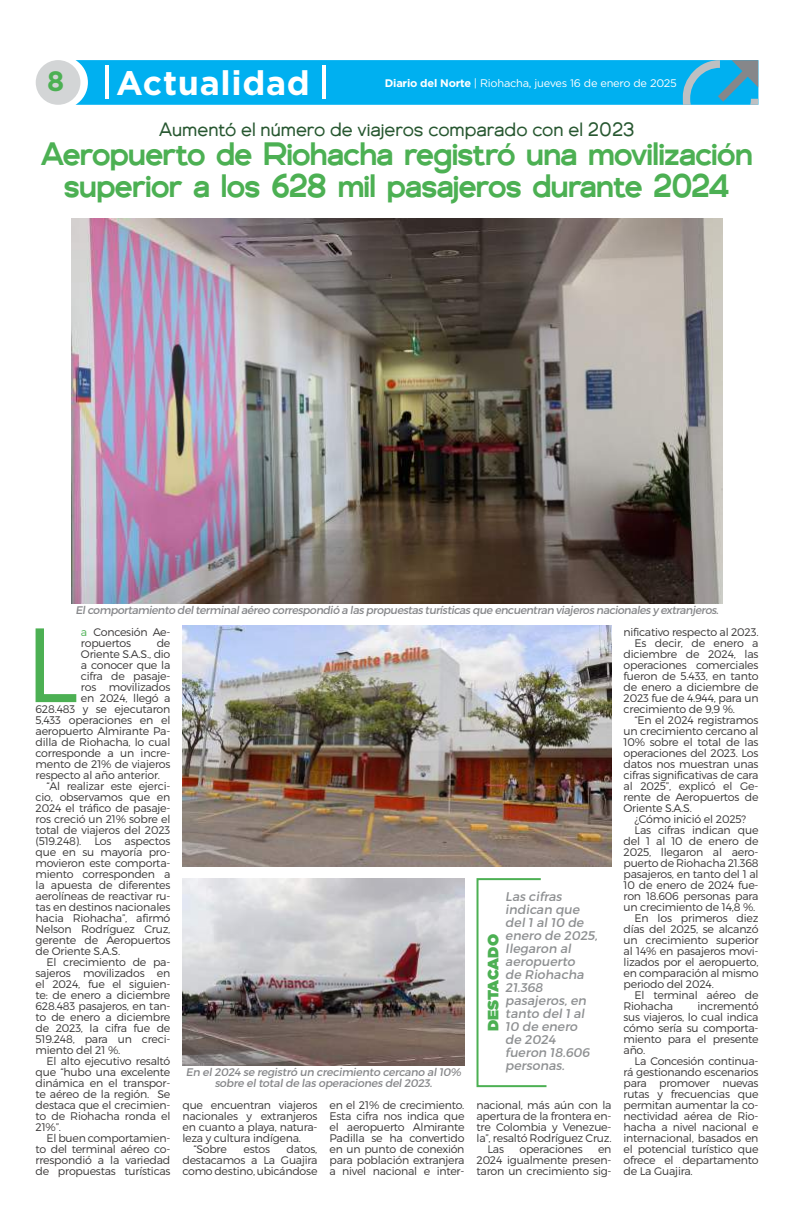
<style>
.page{position:relative;width:794px;height:1219px;background:#fff}
.page>*{position:absolute;margin:0;border:0;box-sizing:border-box;transform-origin:0 0}
.t1{font:105.3px "Trueno Lt";color:#4cb053}
.t2{font:700 34px "Gotham";letter-spacing:.02em;color:#fff}
.t3{font:500 32px/32px "Genova";letter-spacing:-.02em;color:#4cb053;text-align:center}
.t4{font:700 28px "Gotham";color:#4cb053}
.t5{font:19px "Genova";color:#275730}
.t6{font:900 15px "Gotham";color:#4cb053}
.t7{font:12.6px/13px "Trueno Rg It";color:#8e9092}
.t8{font:11px/11px "Trueno Lt";letter-spacing:-.02em;color:#373535;text-align:justify}
.t9{font:11px "Trueno Rg It";letter-spacing:-.04em;color:#86878a}
.t10{font:11px/11px "Trueno Rg It";letter-spacing:-.02em;color:#86878a;text-align:center}
.t11{font:11px "Gotham";letter-spacing:-.02em;color:#fff}
.s1{font-weight:700}
.s2{color:#4cb053}
</style>
<div class="page">
<svg style="left:85px;top:60px;width:673px;height:45px;background:#08b0ed"></svg>
<div style="left:36px;top:60px;width:44px;height:45px;background:#d3d5d6;border-radius:50%"></div>
<hr style="left:105px;top:66px;width:4px;height:33px;background:#fff">
<hr style="left:322px;top:66px;width:3px;height:33px;background:#fff">
<img style="left:72px;top:218px;width:650px;height:385px">
<img style="left:183px;top:625px;width:428px;height:242px">
<img style="left:183px;top:878px;width:281px;height:187px">
<svg style="left:476px;top:878px;width:71px;height:210px"></svg>
<h2 class="t2" style="left:116px;top:68px;width:195px">Actualidad</h2>
<h3 class="t4" style="left:47px;top:68px;width:19px">8</h3>
<p class="t11" style="left:385px;top:78px;width:294px"><span class="s1">Diario del Norte</span> | Riohacha, jueves 16 de enero de 2025</p>
<h3 class="t5" style="left:159px;top:123px;width:477px">Aumentó el número de viajeros comparado con el 2023</h3>
<h3 class="t3" style="left:41px;top:142px;width:713px">Aeropuerto de Riohacha registró una movilización superior a los 628 mil pasajeros durante 2024</h3>
<p class="t9" style="left:75px;top:606px;width:645px">El comportamiento del terminal aéreo correspondió a las propuestas turísticas que encuentran viajeros nacionales y extranjeros.</p>
<h1 class="t1" style="left:24px;top:623px;width:56px">L</h1>
<p class="t8" style="left:81px;top:628px;width:91px"><span class="s2">a</span> Concesión Ae&shy;ropuertos</p>
<p class="t8" style="left:157px;top:639px;width:15px">de</p>
<p class="t8" style="left:81px;top:650px;width:91px">Oriente S.A.S., dio</p>
<p class="t8" style="left:81px;top:661px;width:91px">a conocer que la</p>
<p class="t8" style="left:81px;top:672px;width:91px">cifra de pasaje-</p>
<p class="t8" style="left:81px;top:683px;width:91px">ros movilizados</p>
<p class="t8" style="left:81px;top:694px;width:91px">en 2024, llegó a</p>
<p class="t8" style="left:36px;top:705px;width:136px">628.483 y se ejecutaron</p>
<p class="t8" style="left:36px;top:716px;width:136px">5,433 operaciones en el</p>
<p class="t8" style="left:36px;top:727px;width:136px">aeropuerto Almirante Pa-</p>
<p class="t8" style="left:36px;top:738px;width:136px">dilla de Riohacha, lo cual</p>
<p class="t8" style="left:36px;top:749px;width:136px">corresponde a un incre-</p>
<p class="t8" style="left:36px;top:760px;width:136px">mento de 21% de viajeros</p>
<p class="t8" style="left:36px;top:771px;width:126px">respecto al año anterior.</p>
<p class="t8" style="left:47px;top:782px;width:125px">“Al realizar este ejerci-</p>
<p class="t8" style="left:36px;top:793px;width:136px">cio, observamos que en</p>
<p class="t8" style="left:36px;top:804px;width:136px">2024 el tráfico de pasaje-</p>
<p class="t8" style="left:36px;top:815px;width:136px">ros creció un 21% sobre el</p>
<p class="t8" style="left:36px;top:826px;width:136px">total de viajeros del 2023</p>
<p class="t8" style="left:36px;top:837px;width:136px">(519.248). Los aspectos</p>
<p class="t8" style="left:36px;top:848px;width:136px">que en su mayoría pro-</p>
<p class="t8" style="left:36px;top:859px;width:136px">movieron este comporta-</p>
<p class="t8" style="left:36px;top:870px;width:136px">miento corresponden a</p>
<p class="t8" style="left:36px;top:881px;width:136px">la apuesta de diferentes</p>
<p class="t8" style="left:36px;top:892px;width:136px">aerolíneas de reactivar ru-</p>
<p class="t8" style="left:36px;top:903px;width:136px">tas en destinos nacionales</p>
<p class="t8" style="left:36px;top:914px;width:136px">hacia Riohacha”, afirmó</p>
<p class="t8" style="left:36px;top:925px;width:136px">Nelson Rodríguez Cruz,</p>
<p class="t8" style="left:36px;top:936px;width:136px">gerente de Aeropuertos</p>
<p class="t8" style="left:36px;top:947px;width:86px">de Oriente S.A.S.</p>
<p class="t8" style="left:47px;top:958px;width:125px">El crecimiento de pa-</p>
<p class="t8" style="left:36px;top:969px;width:136px">sajeros movilizados en</p>
<p class="t8" style="left:36px;top:980px;width:136px">el 2024, fue el siguien-</p>
<p class="t8" style="left:36px;top:991px;width:136px">te: de enero a diciembre</p>
<p class="t8" style="left:36px;top:1002px;width:136px">628.483 pasajeros, en tan-</p>
<p class="t8" style="left:36px;top:1013px;width:136px">to de enero a diciembre</p>
<p class="t8" style="left:36px;top:1024px;width:136px">de 2023, la cifra fue de</p>
<p class="t8" style="left:36px;top:1035px;width:136px">519.248, para un creci-</p>
<p class="t8" style="left:36px;top:1046px;width:86px">miento del 21 %.</p>
<p class="t8" style="left:47px;top:1057px;width:125px">El alto ejecutivo resaltó</p>
<p class="t8" style="left:36px;top:1068px;width:136px">que “hubo una excelente</p>
<p class="t8" style="left:36px;top:1079px;width:136px">dinámica en el transpor-</p>
<p class="t8" style="left:36px;top:1090px;width:136px">te aéreo de la región. Se</p>
<p class="t8" style="left:36px;top:1101px;width:136px">destaca que el crecimien-</p>
<p class="t8" style="left:36px;top:1112px;width:136px">to de Riohacha ronda el</p>
<p class="t8" style="left:36px;top:1123px;width:27px">21%”.</p>
<p class="t8" style="left:47px;top:1134px;width:125px">El buen comportamien-</p>
<p class="t8" style="left:36px;top:1145px;width:136px">to del terminal aéreo co-</p>
<p class="t8" style="left:36px;top:1156px;width:136px">rrespondió a la variedad</p>
<p class="t8" style="left:36px;top:1167px;width:136px">de propuestas turísticas</p>
<p class="t10" style="left:186px;top:1067px;width:277px">En el 2024 se registró un crecimiento cercano al 10% sobre el total de las operaciones del 2023.</p>
<p class="t8" style="left:182px;top:1101px;width:136px">que encuentran viajeros</p>
<p class="t8" style="left:182px;top:1112px;width:136px">nacionales y extranjeros</p>
<p class="t8" style="left:182px;top:1123px;width:136px">en cuanto a playa, natura-</p>
<p class="t8" style="left:182px;top:1134px;width:120px">leza y cultura indígena.</p>
<p class="t8" style="left:193px;top:1145px;width:35px">“Sobre</p>
<p class="t8" style="left:243px;top:1145px;width:28px">estos</p>
<p class="t8" style="left:182px;top:1145px;width:136px;text-indent:104px">datos, destacamos a La Guajira como destino, ubicándose</p>
<p class="t8" style="left:329px;top:1101px;width:136px">en el 21% de crecimiento.<br>Esta cifra nos indica que el aeropuerto Almirante Padilla se ha convertido en un punto de conexión para población extranjera a nivel nacional e inter-</p>
<p class="t7" style="left:505px;top:891px;width:94px">Las cifras indican que del 1 al 10 de enero de 2025, llegaron al aeropuerto<br>de Riohacha<br>21.368 pasajeros, en tanto del 1 al<br>10 de enero<br>de 2024 fueron 18.606 personas.</p>
<h3 class="t6" style="left:486px;top:1031px;width:98px;rotate:-90deg">DESTACADO</h3>
<p class="t8" style="left:476px;top:1101px;width:136px">nacional, más aún con la</p>
<p class="t8" style="left:476px;top:1112px;width:136px">apertura de la frontera en-</p>
<p class="t8" style="left:476px;top:1123px;width:136px">tre Colombia y Venezue-</p>
<p class="t8" style="left:476px;top:1134px;width:136px">la”, resaltó Rodríguez Cruz.</p>
<p class="t8" style="left:487px;top:1145px;width:18px">Las</p>
<p class="t8" style="left:519px;top:1145px;width:65px">operaciones</p>
<p class="t8" style="left:476px;top:1145px;width:136px;text-indent:122px">en 2024 igualmente presen&shy;taron un crecimiento sig-</p>
<p class="t8" style="left:623px;top:628px;width:136px">nificativo respecto al 2023.</p>
<p class="t8" style="left:634px;top:639px;width:125px">Es decir, de enero a</p>
<p class="t8" style="left:623px;top:650px;width:136px">diciembre de 2024, las</p>
<p class="t8" style="left:623px;top:661px;width:136px">operaciones comerciales</p>
<p class="t8" style="left:623px;top:672px;width:136px">fueron de 5.433, en tanto</p>
<p class="t8" style="left:623px;top:683px;width:136px">de enero a diciembre de</p>
<p class="t8" style="left:623px;top:694px;width:136px">2023 fue de 4.944, para un</p>
<p class="t8" style="left:623px;top:705px;width:113px">crecimiento de 9,9 %.</p>
<p class="t8" style="left:634px;top:716px;width:125px">“En el 2024 registramos</p>
<p class="t8" style="left:623px;top:727px;width:136px">un crecimiento cercano al</p>
<p class="t8" style="left:623px;top:738px;width:136px">10% sobre el total de las</p>
<p class="t8" style="left:623px;top:749px;width:136px">operaciones del 2023. Los</p>
<p class="t8" style="left:623px;top:760px;width:136px">datos nos muestran unas</p>
<p class="t8" style="left:623px;top:771px;width:136px">cifras significativas de cara</p>
<p class="t8" style="left:623px;top:782px;width:136px">al 2025”, explicó el Ge-</p>
<p class="t8" style="left:623px;top:793px;width:136px">rente de Aeropuertos de</p>
<p class="t8" style="left:623px;top:804px;width:70px">Oriente S.A.S.</p>
<p class="t8" style="left:634px;top:815px;width:113px">¿Cómo inició el 2025?</p>
<p class="t8" style="left:634px;top:826px;width:125px">Las cifras indican que</p>
<p class="t8" style="left:623px;top:837px;width:136px">del 1 al 10 de enero de</p>
<p class="t8" style="left:623px;top:848px;width:136px">2025, llegaron al aero-</p>
<p class="t8" style="left:623px;top:859px;width:136px">puerto de Riohacha 21.368</p>
<p class="t8" style="left:623px;top:870px;width:136px">pasajeros, en tanto del 1 al</p>
<p class="t8" style="left:623px;top:881px;width:136px">10 de enero de 2024 fue-</p>
<p class="t8" style="left:623px;top:892px;width:136px">ron 18.606 personas para</p>
<p class="t8" style="left:623px;top:903px;width:133px">un crecimiento de 14,8 %.</p>
<p class="t8" style="left:634px;top:914px;width:125px">En los primeros diez</p>
<p class="t8" style="left:623px;top:925px;width:136px">días del 2025, se alcanzó</p>
<p class="t8" style="left:623px;top:936px;width:136px">un crecimiento superior</p>
<p class="t8" style="left:623px;top:947px;width:136px">al 14% en pasajeros movi-</p>
<p class="t8" style="left:623px;top:958px;width:136px">lizados por el aeropuerto,</p>
<p class="t8" style="left:623px;top:969px;width:136px">en comparación al mismo</p>
<p class="t8" style="left:623px;top:980px;width:92px">periodo del 2024.</p>
<p class="t8" style="left:634px;top:991px;width:125px">El terminal aéreo de</p>
<p class="t8" style="left:623px;top:1002px;width:51px">Riohacha</p>
<p class="t8" style="left:623px;top:1002px;width:136px;text-indent:74px">incrementó sus viajeros, lo cual indica cómo sería su comporta&shy;miento para el presente año.</p>
<p class="t8" style="left:623px;top:1057px;width:136px;text-indent:11px">La Concesión continua&shy;rá gestionando escenarios para promover nuevas rutas y frecuencias que permitan aumentar la co&shy;nectividad aérea de Rio&shy;hacha a nivel nacional e internacional, basados en el potencial turístico que ofrece el departamento de La Guajira.</p>
</div>
